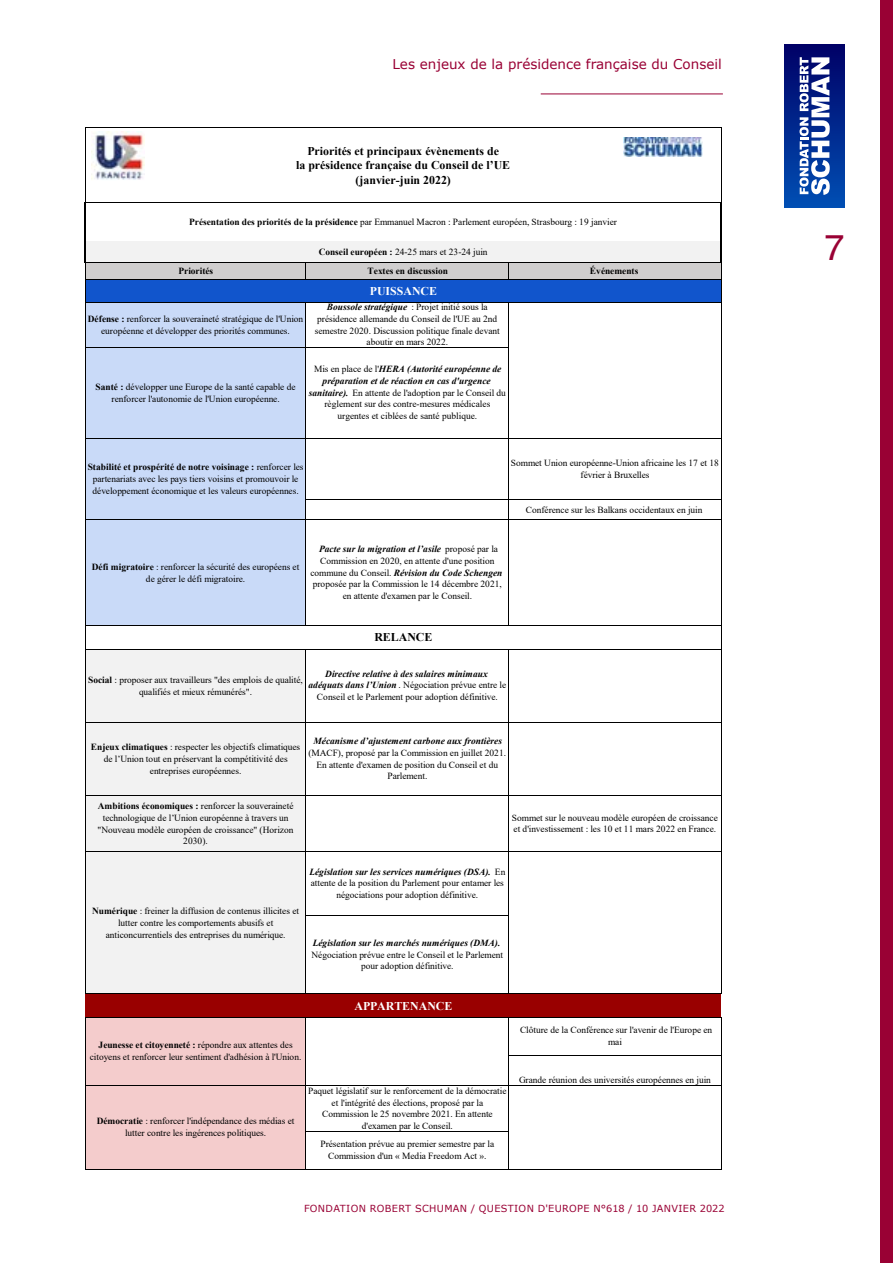
<style>
.page{position:relative;width:893px;height:1263px;background:#fff}
.page>*{position:absolute;margin:0;border:0;box-sizing:border-box;transform-origin:0 0}
.t1{font:36px "Helvetica LT Std";color:#990134}
.t2{font:13.5px "Verdana";color:#990134}
.t3{font:700 11.85px/14.7px "Times New Roman";color:#000;text-align:center}
.t4{font:700 11.85px "Times New Roman";color:#fff}
.t5{font:9.75px "Verdana";letter-spacing:.035em;color:#990134}
.t6{font:9.45px/11.7px "Times New Roman";letter-spacing:-.005em;color:#000;text-align:center}
.t7{font:italic 700 9.45px "Times New Roman";color:#000}
.t8{font:700 9.45px "Times New Roman";letter-spacing:-.005em;color:#000}
.s1{font-weight:700}
.s2{font-weight:700;font-style:italic}
</style>
<div class="page">
<div style="left:880px;top:0;width:13px;height:1263px;background:#990134"></div>
<div style="left:785px;top:44px;width:59px;height:164px;background:linear-gradient(to bottom,#006,#004eb3)"></div>
<svg style="left:799px;top:57px;width:31px;height:138px"></svg>
<hr style="left:541px;top:94px;width:182px;height:1px;background:#990134">
<div style="left:86px;top:242px;width:635px;height:21px;background:#f2f2f2"></div>
<div style="left:86px;top:263px;width:635px;height:16px;background:#d0cece"></div>
<div style="left:86px;top:279px;width:635px;height:24px;background:#15c"></div>
<div style="left:86px;top:302px;width:220px;height:324px;background:#c9daf8"></div>
<div style="left:86px;top:649px;width:220px;height:266px;background:#f2f2f2"></div>
<div style="left:86px;top:915px;width:220px;height:79px;background:#f2f2f2"></div>
<div style="left:86px;top:994px;width:635px;height:23px;background:#900"></div>
<div style="left:86px;top:1017px;width:220px;height:38px;background:#f4cccc"></div>
<div style="left:86px;top:1055px;width:220px;height:30px;background:#f4cccc"></div>
<div style="left:86px;top:1085px;width:220px;height:84px;background:#f4cccc"></div>
<hr style="left:85px;top:128px;width:1px;height:74px;background:#000">
<hr style="left:721px;top:128px;width:1px;height:74px;background:#000">
<hr style="left:84px;top:202px;width:2px;height:61px;background:#000">
<hr style="left:720px;top:202px;width:2px;height:61px;background:#000">
<svg style="left:508px;top:264px;width:1px;height:15px"></svg>
<hr style="left:306px;top:303px;width:1px;height:323px;background:#000">
<hr style="left:508px;top:303px;width:1px;height:323px;background:#000">
<hr style="left:85px;top:263px;width:1px;height:731px;background:#000">
<hr style="left:306px;top:649px;width:1px;height:345px;background:#000">
<hr style="left:85px;top:1017px;width:423px;height:1px;background:#000">
<hr style="left:508px;top:649px;width:1px;height:345px;background:#000">
<hr style="left:721px;top:263px;width:1px;height:731px;background:#000">
<hr style="left:85px;top:1085px;width:221px;height:1px;background:#000">
<hr style="left:306px;top:1017px;width:1px;height:68px;background:#000">
<hr style="left:721px;top:1017px;width:1px;height:68px;background:#000">
<hr style="left:85px;top:1169px;width:221px;height:1px;background:#000">
<hr style="left:306px;top:1169px;width:202px;height:1px;background:#000">
<hr style="left:85px;top:1017px;width:1px;height:152px;background:#000">
<hr style="left:721px;top:1085px;width:1px;height:84px;background:#000">
<hr style="left:306px;top:1085px;width:1px;height:84px;background:#000">
<hr style="left:508px;top:1017px;width:1px;height:152px;background:#000">
<hr style="left:85px;top:128px;width:636px;height:1px;background:#000">
<hr style="left:86px;top:202px;width:634px;height:1px;background:#000">
<hr style="left:86px;top:263px;width:634px;height:1px;background:#000">
<hr style="left:85px;top:279px;width:636px;height:1px;background:#000">
<hr style="left:85px;top:302px;width:636px;height:1px;background:#000">
<hr style="left:85px;top:347px;width:424px;height:1px;background:#000">
<hr style="left:85px;top:438px;width:636px;height:1px;background:#000">
<hr style="left:306px;top:500px;width:415px;height:1px;background:#000">
<hr style="left:85px;top:520px;width:636px;height:1px;background:#000">
<hr style="left:85px;top:625px;width:636px;height:1px;background:#000">
<hr style="left:85px;top:649px;width:636px;height:1px;background:#000">
<hr style="left:85px;top:722px;width:636px;height:1px;background:#000">
<hr style="left:85px;top:795px;width:636px;height:1px;background:#000">
<hr style="left:85px;top:851px;width:636px;height:1px;background:#000">
<hr style="left:306px;top:915px;width:203px;height:1px;background:#000">
<hr style="left:85px;top:993px;width:636px;height:1px;background:#000">
<hr style="left:509px;top:1017px;width:212px;height:1px;background:#000">
<hr style="left:509px;top:1055px;width:212px;height:1px;background:#000">
<hr style="left:306px;top:1085px;width:415px;height:1px;background:#000">
<hr style="left:306px;top:1131px;width:203px;height:1px;background:#000">
<hr style="left:508px;top:1169px;width:213px;height:1px;background:#000">
<img style="left:623px;top:138px;width:80px;height:19px">
<img style="left:91px;top:132px;width:53px;height:48px">
<h2 class="t2" style="left:392px;top:55px;width:331px">Les enjeux de la présidence française du Conseil</h2>
<p class="t3" style="left:296px;top:143px;width:216px">Priorités et principaux évènements de<br>la présidence française du Conseil de l’UE (janvier-juin 2022)</p>
<p class="t6" style="left:189px;top:216px;width:429px"><span class="s1">Présentation des priorités de la présidence</span> par Emmanuel Macron : Parlement européen, Strasbourg : 19 janvier</p>
<p class="t6" style="left:319px;top:246px;width:170px"><span class="s1">Conseil européen :</span> 24-25 mars et 23-24 juin</p>
<p class="t8" style="left:178px;top:264px;width:36px">Priorités</p>
<p class="t8" style="left:368px;top:264px;width:82px">Textes en discussion</p>
<p class="t8" style="left:590px;top:264px;width:50px">Événements</p>
<p class="t4" style="left:370px;top:282px;width:69px">PUISSANCE</p>
<p class="t6" style="left:88px;top:313px;width:217px"><span class="s1">Défense :</span> renforcer la souveraineté stratégique de l'Union européenne et développer des priorités communes.</p>
<p class="t6" style="left:315px;top:301px;width:186px"><span class="s2">Boussole stratégique</span> : Projet initié sous la présidence allemande du Conseil de l'UE au 2nd semestre 2020. Discussion politique finale devant aboutir en mars 2022.</p>
<p class="t6" style="left:96px;top:381px;width:202px"><span class="s1">Santé :</span> développer une Europe de la santé capable de renforcer l'autonomie de l'Union européenne.</p>
<p class="t6" style="left:309px;top:363px;width:199px">Mis en place de l'<span class="s2">HERA (Autorité européenne de préparation et de réaction en cas d'urgence sanitaire).</span> En attente de l'adoption par le Conseil du règlement sur des contre-mesures médicales urgentes et ciblées de santé publique.</p>
<p class="t6" style="left:88px;top:461px;width:217px"><span class="s1">Stabilité et prospérité de notre voisinage :</span> renforcer les partenariats avec les pays tiers voisins et promouvoir le développement économique et les valeurs européennes.</p>
<p class="t6" style="left:511px;top:457px;width:209px">Sommet Union européenne-Union africaine les 17 et 18 février à Bruxelles</p>
<p class="t6" style="left:92px;top:561px;width:209px"><span class="s1">Défi migratoire</span> : renforcer la sécurité des européens et de gérer le défi migratoire.</p>
<p class="t6" style="left:310px;top:543px;width:194px"><span class="s2">Pacte sur la migration et l’asile</span> proposé par la Commission en 2020, en attente d'une position commune du Conseil. <span class="s2">Révision du Code Schengen </span>proposée par la Commission le 14 décembre 2021, en attente d'examen par le Conseil.</p>
<p class="t3" style="left:374px;top:630px;width:60px">RELANCE</p>
<p class="t6" style="left:88px;top:673px;width:216px"><span class="s1">Social</span> : proposer aux travailleurs "des emplois de qualité, qualifiés et mieux rémunérés".</p>
<p class="t6" style="left:309px;top:667px;width:199px"><span class="s2">Directive relative à des salaires minimaux adéquats dans l’Union</span> . Négociation prévue entre le<br>Conseil et le Parlement pour adoption définitive.</p>
<p class="t6" style="left:91px;top:741px;width:211px"><span class="s1">Enjeux climatiques</span> : respecter les objectifs climatiques de l’Union tout en préservant la compétitivité des entreprises européennes.</p>
<p class="t7" style="left:313px;top:734px;width:190px">Mécanisme d’ajustement carbone aux frontières</p>
<p class="t6" style="left:308px;top:747px;width:199px">(MACF), proposé par la Commission en juillet 2021.<br>En attente d'examen de position du Conseil et du<br>Parlement.</p>
<p class="t6" style="left:526px;top:503px;width:178px">Conférence sur les Balkans occidentaux en juin</p>
<p class="t6" style="left:98px;top:800px;width:197px"><span class="s1">Ambitions économiques :</span> renforcer la souveraineté technologique de l’Union européenne à travers un "Nouveau modèle européen de croissance" (Horizon 2030).</p>
<p class="t6" style="left:512px;top:811px;width:207px;text-align:left">Sommet sur le nouveau modèle européen de croissance et d'investissement : les 10 et 11 mars 2022 en France.</p>
<p class="t6" style="left:92px;top:905px;width:208px"><span class="s1">Numérique</span> : freiner la diffusion de contenus illicites et lutter contre les comportements abusifs et anticoncurrentiels des entreprises du numérique.</p>
<p class="t6" style="left:309px;top:865px;width:197px"><span class="s2">Législation sur les services numériques (DSA).</span> En attente de la position du Parlement pour entamer les négociations pour adoption définitive.</p>
<p class="t7" style="left:313px;top:936px;width:189px">Législation sur les marchés numériques (DMA).</p>
<p class="t6" style="left:311px;top:948px;width:193px">Négociation prévue entre le Conseil et le Parlement pour adoption définitive.</p>
<p class="t4" style="left:354px;top:997px;width:100px">APPARTENANCE</p>
<p class="t6" style="left:90px;top:1039px;width:213px"><span class="s1">Jeunesse et citoyenneté :</span> répondre aux attentes des citoyens et renforcer leur sentiment d'adhésion à l'Union.</p>
<p class="t6" style="left:520px;top:1024px;width:194px">Clôture de la Conférence sur l'avenir de l'Europe en mai</p>
<p class="t6" style="left:519px;top:1073px;width:193px">Grande réunion des universités européennes en juin</p>
<p class="t6" style="left:97px;top:1115px;width:199px"><span class="s1">Démocratie</span> : renforcer l'indépendance des médias et lutter contre les ingérences politiques.</p>
<p class="t6" style="left:308px;top:1085px;width:200px">Paquet législatif sur le renforcement de la démocratie et l'intégrité des élections, proposé par la Commission le 25 novembre 2021. En attente d'examen par le Conseil.</p>
<p class="t6" style="left:320px;top:1138px;width:175px">Présentation prévue au premier semestre par la<br>Commission d'un « Media Freedom Act ».</p>
<p class="t5" style="left:304px;top:1202px;width:422px">FONDATION ROBERT SCHUMAN / QUESTION D'EUROPE N°618 / 10 JANVIER 2022</p>
<h1 class="t1" style="left:824px;top:227px;width:21px">7</h1>
</div>
